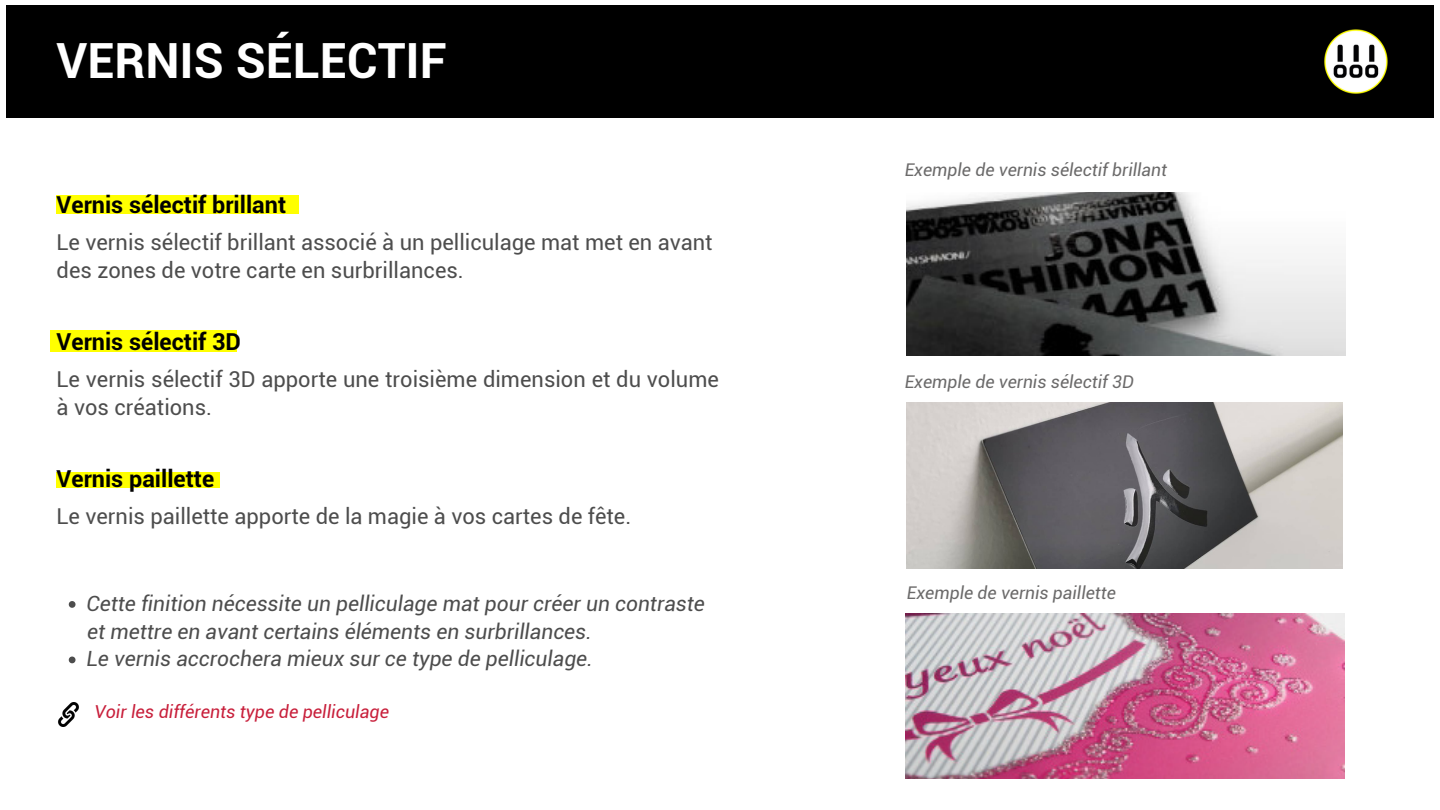
<style>
.page{position:relative;width:1440px;height:810px;background:#fff}
.page>*{position:absolute;margin:0;border:0;box-sizing:border-box;transform-origin:0 0}
.t1{font:700 48.5px "Roboto";color:#fff}
.t2{font:700 23.4px "Roboto";color:#000}
.t3{font:21.9px/28.5px "Roboto";color:#4d4d4d}
.t4{font:italic 21px "Roboto";color:#4d4d4d}
.t5{font:italic 17.9px "Roboto";color:#c81f3b}
.t6{font:italic 17.5px "Roboto";color:#6b6a6a}
</style>
<div class="page">
<div style="left:6px;top:5px;width:1428px;height:113px;background:#000"></div>
<img style="left:1324px;top:29px;width:64px;height:65px">
<img style="left:906px;top:613px;width:439px;height:165px">
<img style="left:906px;top:402px;width:437px;height:167px">
<img style="left:906px;top:193px;width:439px;height:163px">
<div style="left:57px;top:472px;width:163px;height:15px;background:#ff0"></div>
<div style="left:51px;top:330px;width:186px;height:21px;background:#ff0"></div>
<div style="left:57px;top:195px;width:241px;height:19px;background:#ff0"></div>
<img style="left:58px;top:703px;width:21px;height:24px">
<svg style="left:69px;top:601px;width:7px;height:7px"></svg>
<svg style="left:69px;top:657px;width:7px;height:6px"></svg>
<h1 class="t1" style="left:57px;top:33px;width:392px">VERNIS SÉLECTIF</h1>
<p class="t2" style="left:57px;top:191px;width:231px">Vernis sélectif brillant</p>
<p class="t3" style="left:57px;top:228px;width:658px">Le vernis sélectif brillant associé à un pelliculage mat met en avant des zones de votre carte en surbrillances.</p>
<p class="t2" style="left:57px;top:328px;width:186px">Vernis sélectif 3D</p>
<p class="t3" style="left:57px;top:365px;width:664px">Le vernis sélectif 3D apporte une troisième dimension et du volume à vos créations.</p>
<p class="t2" style="left:57px;top:465px;width:159px">Vernis paillette</p>
<p class="t3" style="left:57px;top:502px;width:576px">Le vernis paillette apporte de la magie à vos cartes de fête.</p>
<p class="t4" style="left:86px;top:591px;width:620px">Cette finition nécessite un pelliculage mat pour créer un contraste</p>
<p class="t4" style="left:86px;top:647px;width:508px">Le vernis accrochera mieux sur ce type de pelliculage.</p>
<p class="t4" style="left:87px;top:619px;width:506px">et mettre en avant certains éléments en surbrillances.</p>
<p class="t5" style="left:94px;top:702px;width:296px">Voir les différents type de pelliculage</p>
<p class="t6" style="left:905px;top:160px;width:264px">Exemple de vernis sélectif brillant</p>
<p class="t6" style="left:905px;top:372px;width:231px">Exemple de vernis sélectif 3D</p>
<p class="t6" style="left:907px;top:583px;width:211px">Exemple de vernis paillette</p>
</div>
